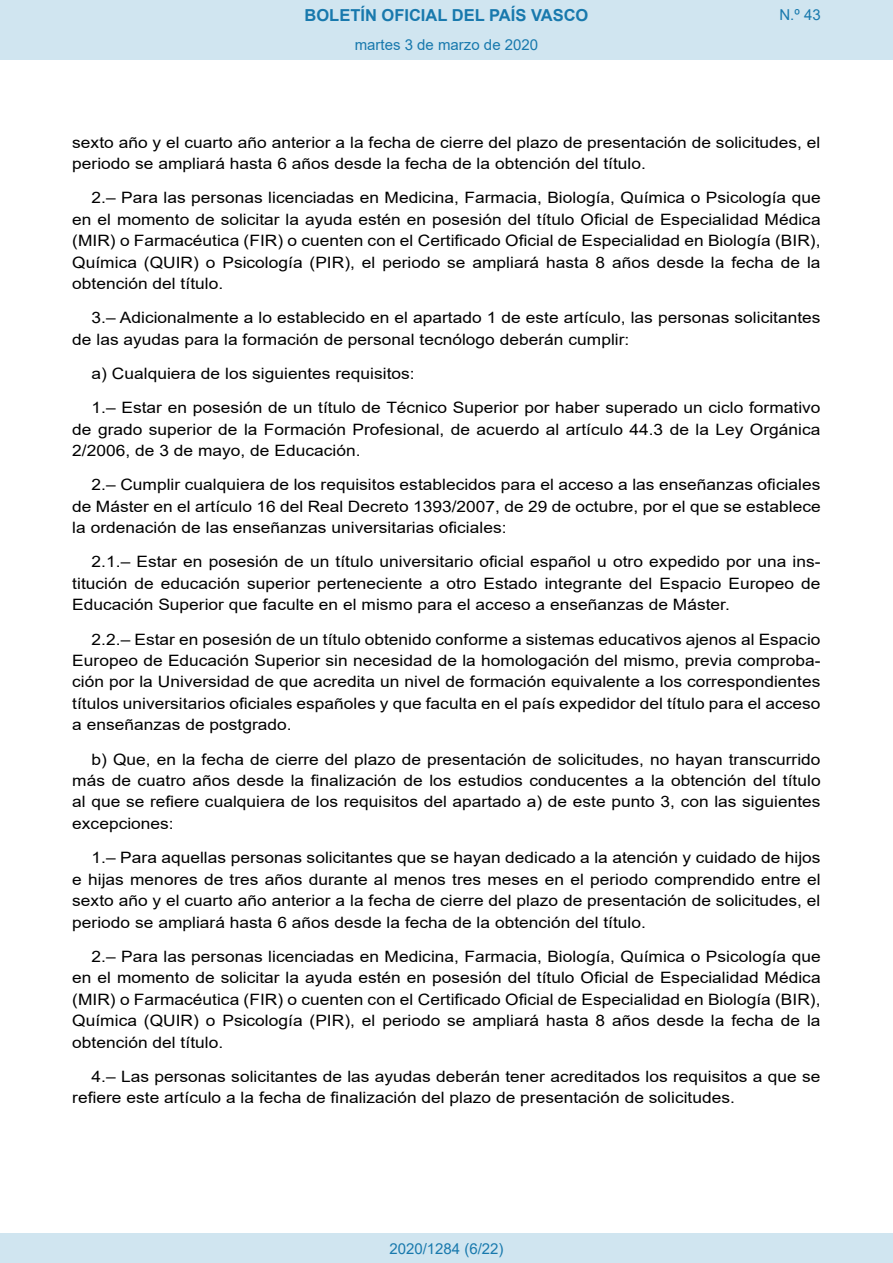
<style>
.page{position:relative;width:893px;height:1263px;background:#fff}
.page>*{position:absolute;margin:0;border:0;box-sizing:border-box;transform-origin:0 0}
.t1{font:700 16.5px "Arial";color:#1879ad}
.BOPVDetalle{font:15.6px/21.5px "Arial";color:#000;text-align:justify;scale:1.11 1}
.Paginacion_Centro{font:15px "Arial";color:#1879ad}
</style>
<div class="page">
<div style="left:0;top:0;width:893px;height:60px;background:#d0e5f0"></div>
<div style="left:0;top:1233px;width:893px;height:30px;background:#d0e5f0"></div>
<p class="t1" style="left:305px;top:3px;width:285px">BOLETÍN OFICIAL DEL PAÍS VASCO</p>
<p class="Paginacion_Centro" style="left:355px;top:35px;width:185px">martes 3 de marzo de 2020</p>
<p class="Paginacion_Centro" style="left:779px;top:5px;width:43px">N.º 43</p>
<p class="BOPVDetalle" style="left:72px;top:132px;width:675px;line-height:21px">sexto año y el cuarto año anterior a la fecha de cierre del plazo de presentación de solicitudes, el periodo se ampliará hasta 6 años desde la fecha de la obtención del título.</p>
<p class="BOPVDetalle" style="left:72px;top:187px;width:676px;text-indent:19px">2.– Para las personas licenciadas en Medicina, Farmacia, Biología, Química o Psicología que en el momento de solicitar la ayuda estén en posesión del título Oficial de Especialidad Médica (MIR) o Farmacéutica (FIR) o cuenten con el Certificado Oficial de Especialidad en Biología (BIR), Química (QUIR) o Psicología (PIR), el periodo se ampliará hasta 8 años desde la fecha de la obtención del título.</p>
<p class="BOPVDetalle" style="left:72px;top:307px;width:676px;text-indent:19px">3.– Adicionalmente a lo establecido en el apartado 1 de este artículo, las personas solicitantes de las ayudas para la formación de personal tecnólogo deberán cumplir:</p>
<p class="BOPVDetalle" style="left:92px;top:363px;width:293px">a) Cualquiera de los siguientes requisitos:</p>
<p class="BOPVDetalle" style="left:72px;top:397px;width:676px;text-indent:19px">1.– Estar en posesión de un título de Técnico Superior por haber superado un ciclo formativo de grado superior de la Formación Profesional, de acuerdo al artículo 44.3 de la Ley Orgánica 2/2006, de 3 de mayo, de Educación.</p>
<p class="BOPVDetalle" style="left:72px;top:474px;width:676px;text-indent:19px">2.– Cumplir cualquiera de los requisitos establecidos para el acceso a las enseñanzas oficiales de Máster en el artículo 16 del Real Decreto 1393/2007, de 29 de octubre, por el que se establece la ordenación de las enseñanzas universitarias oficiales:</p>
<p class="BOPVDetalle" style="left:72px;top:551px;width:676px;text-indent:19px">2.1.– Estar en posesión de un título universitario oficial español u otro expedido por una ins&shy;titución de educación superior perteneciente a otro Estado integrante del Espacio Europeo de Educación Superior que faculte en el mismo para el acceso a enseñanzas de Máster.</p>
<p class="BOPVDetalle" style="left:72px;top:628px;width:676px;text-indent:19px">2.2.– Estar en posesión de un título obtenido conforme a sistemas educativos ajenos al Espacio Europeo de Educación Superior sin necesidad de la homologación del mismo, previa comproba&shy;ción por la Universidad de que acredita un nivel de formación equivalente a los correspondientes títulos universitarios oficiales españoles y que faculta en el país expedidor del título para el acceso a enseñanzas de postgrado.</p>
<p class="BOPVDetalle" style="left:72px;top:748px;width:676px;text-indent:19px">b) Que, en la fecha de cierre del plazo de presentación de solicitudes, no hayan transcurrido más de cuatro años desde la finalización de los estudios conducentes a la obtención del título al que se refiere cualquiera de los requisitos del apartado a) de este punto 3, con las siguientes excepciones:</p>
<p class="BOPVDetalle" style="left:72px;top:847px;width:676px;text-indent:19px">1.– Para aquellas personas solicitantes que se hayan dedicado a la atención y cuidado de hijos e hijas menores de tres años durante al menos tres meses en el periodo comprendido entre el sexto año y el cuarto año anterior a la fecha de cierre del plazo de presentación de solicitudes, el periodo se ampliará hasta 6 años desde la fecha de la obtención del título.</p>
<p class="BOPVDetalle" style="left:72px;top:945px;width:676px;text-indent:19px">2.– Para las personas licenciadas en Medicina, Farmacia, Biología, Química o Psicología que en el momento de solicitar la ayuda estén en posesión del título Oficial de Especialidad Médica (MIR) o Farmacéutica (FIR) o cuenten con el Certificado Oficial de Especialidad en Biología (BIR), Química (QUIR) o Psicología (PIR), el periodo se ampliará hasta 8 años desde la fecha de la obtención del título.</p>
<p class="BOPVDetalle" style="left:72px;top:1065px;width:676px;text-indent:19px">4.– Las personas solicitantes de las ayudas deberán tener acreditados los requisitos a que se refiere este artículo a la fecha de finalización del plazo de presentación de solicitudes.</p>
<p class="Paginacion_Centro" style="left:389px;top:1238px;width:116px">2020/1284 (6/22)</p>
</div>
